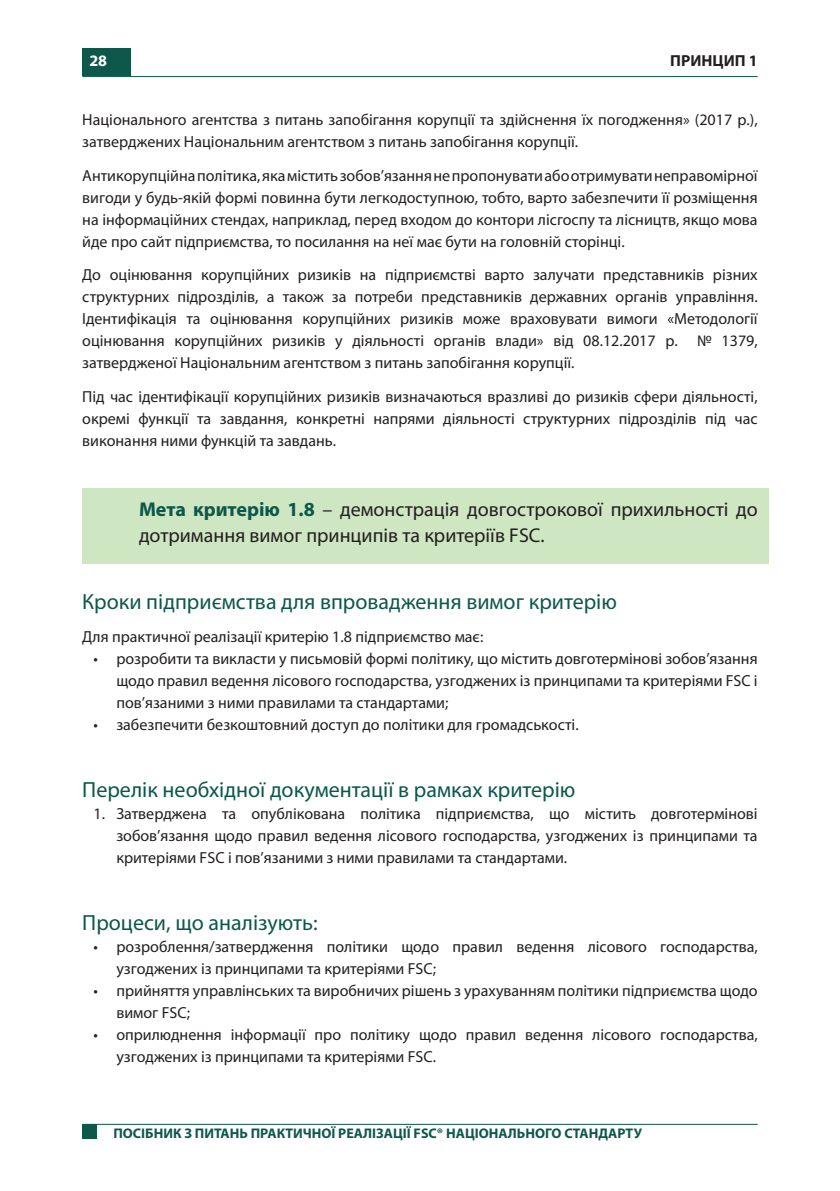
<style>
.page{position:relative;width:840px;height:1191px;background:#fff}
.page>*{position:absolute;margin:0;border:0;box-sizing:border-box;transform-origin:0 0}
.t1{font:22px "Myriad Pro";color:#0d584b}
.t2{font:20px/26px "Myriad Pro";color:#231f20}
.t3{font:16px/22px "Myriad Pro";color:#231f20;text-align:justify}
.t4{font:700 16px "Myriad Pro";color:#231f20}
.t5{font:700 16px "Myriad Pro";color:#fff}
.t6{font:700 14px "Myriad Pro";color:#0d584b}
.s1{font-weight:700;color:#0d584b}
</style>
<div class="page">
<hr style="left:82px;top:1123px;width:675px;height:1px;background:#0d584b">
<div style="left:82px;top:488px;width:686px;height:75px;background:#cee6c1"></div>
<hr style="left:82px;top:76px;width:675px;height:1px;background:#0d584b">
<div style="left:82px;top:1124px;width:14px;height:15px;background:#0d584b"></div>
<div style="left:82px;top:48px;width:48px;height:28px;background:#0d584b"></div>
<p class="t5" style="left:89px;top:51px;width:19px">28</p>
<p class="t4" style="left:670px;top:51px;width:89px">ПРИНЦИП 1</p>
<p class="t3" style="left:82px;top:109px;width:676px">Національного агентства з питань запобігання корупції та здійснення їх погодження» (2017 р.), затверджених Національним агентством з питань запобігання корупції.</p>
<p class="t3" style="left:82px;top:164px;width:676px">Антикорупційна політика, яка містить зобов’язання не пропонувати або отримувати неправомірної вигоди у будь-якій формі повинна бути легкодоступною, тобто, варто забезпечити її розміщення на інформаційних стендах, наприклад, перед входом до контори лісгоспу та лісництв, якщо мова йде про сайт підприємства, то посилання на неї має бути на головній сторінці.</p>
<p class="t3" style="left:82px;top:263px;width:676px">До оцінювання корупційних ризиків на підприємстві варто залучати представників різних структурних підрозділів, а також за потреби представників державних органів управління.<br>Ідентифікація та оцінювання корупційних ризиків може враховувати вимоги «Методології оцінювання корупційних ризиків у діяльності органів влади» від 08.12.2017 р. № 1379, затвердженої Національним агентством з питань запобігання корупції.</p>
<p class="t3" style="left:82px;top:385px;width:676px">Під час ідентифікації корупційних ризиків визначаються вразливі до ризиків сфери діяльності, окремі функції та завдання, конкретні напрями діяльності структурних підрозділів під час виконання ними функцій та завдань.</p>
<p class="t2" style="left:139px;top:496px;width:619px"><span class="s1">Мета критерію 1.8</span> – демонстрація довгострокової прихильності до дотримання вимог принципів та критеріїв FSC.</p>
<p class="t1" style="left:82px;top:588px;width:536px">Кроки підприємства для впровадження вимог критерію</p>
<p class="t3" style="left:82px;top:625px;width:402px">Для практичної реалізації критерію 1.8 підприємство має:</p>
<p class="t3" style="left:116px;top:647px;width:642px;text-indent:-23px">• розробити та викласти у письмовій формі політику, що містить довготермінові зобов’язання щодо правил ведення лісового господарства, узгоджених із принципами та критеріями FSC і пов’язаними з ними правилами та стандартами;</p>
<p class="t3" style="left:94px;top:713px;width:486px">• забезпечити безкоштовний доступ до політики для громадськості.</p>
<p class="t1" style="left:82px;top:776px;width:494px">Перелік необхідної документації в рамках критерію</p>
<p class="t3" style="left:116px;top:802px;width:642px;text-indent:-23px">1. Затверджена та опублікована політика підприємства, що містить довготермінові зобов’язання щодо правил ведення лісового господарства, узгоджених із принципами та критеріями FSC і пов’язаними з ними правилами та стандартами.</p>
<p class="t1" style="left:82px;top:909px;width:237px">Процеси, що аналізують:</p>
<p class="t3" style="left:116px;top:935px;width:642px;text-indent:-23px">• розроблення/затвердження політики щодо правил ведення лісового господарства, узгоджених із принципами та критеріями FSC;</p>
<p class="t3" style="left:116px;top:979px;width:642px;text-indent:-23px">• прийняття управлінських та виробничих рішень з урахуванням політики підприємства щодо вимог FSC;</p>
<p class="t3" style="left:116px;top:1023px;width:642px;text-indent:-23px">• оприлюднення інформації про політику щодо правил ведення лісового господарства, узгоджених із принципами та критеріями FSC.</p>
<p class="t6" style="left:113px;top:1124px;width:529px">ПОСІБНИК З ПИТАНЬ ПРАКТИЧНОЇ РЕАЛІЗАЦІЇ FSC® НАЦІОНАЛЬНОГО СТАНДАРТУ</p>
</div>
